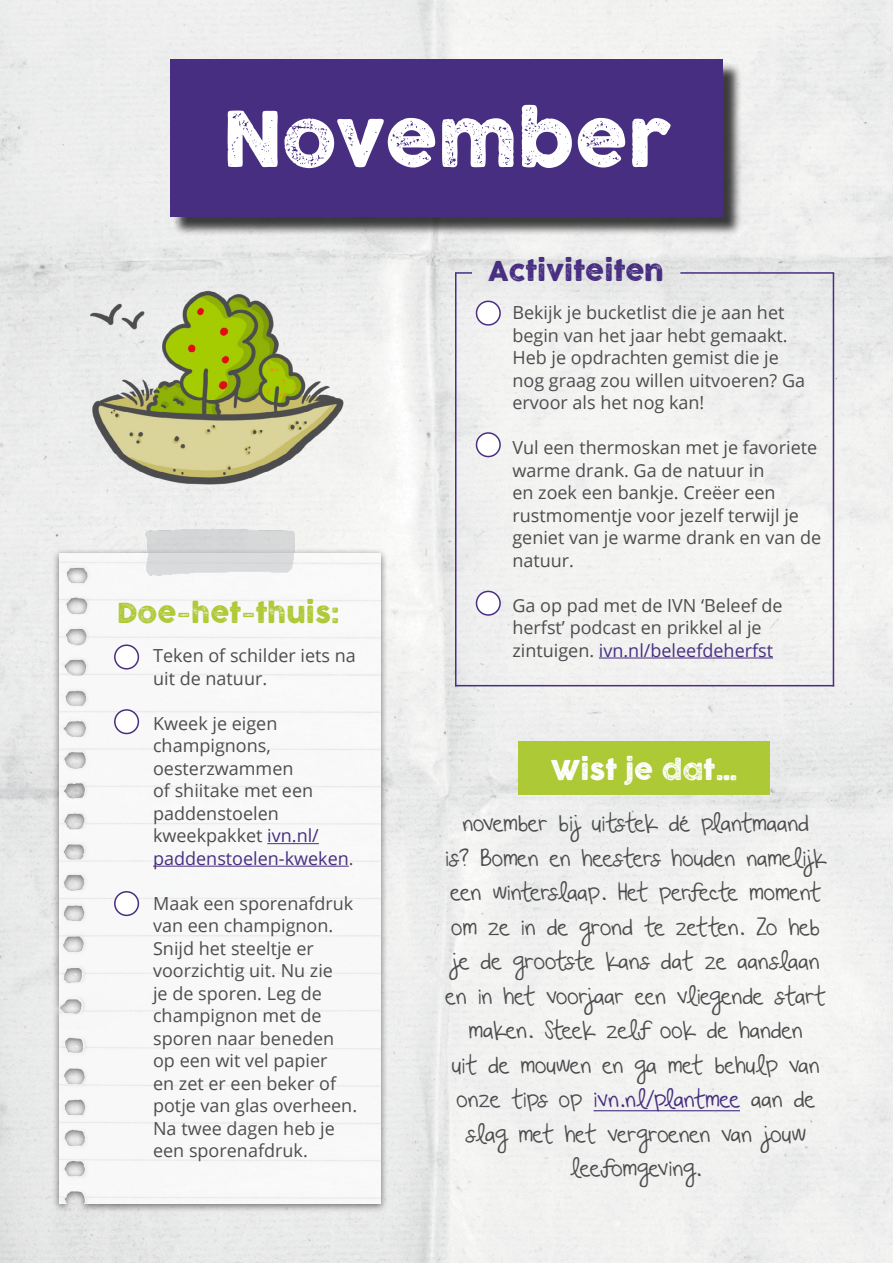
<style>
.page{position:relative;width:893px;height:1263px;background:#fff}
.page>*{position:absolute;margin:0;border:0;box-sizing:border-box;transform-origin:0 0}
.t1{font:75px "COCOGOOSELETTERPRESS";color:#fff}
.t2{font:27px "COCOGOOSELETTERPRESS";color:#aec936}
.t3{font:27px "COCOGOOSELETTERPRESS";color:#472e81}
.t4{font:27px "COCOGOOSELETTERPRESS";color:#fff}
.t5{font:22.5px/34.5px "Beautiful Every Time";color:#4d4d4f;text-align:center}
.t6{font:18px/22.5px "Open Sans";color:#4d4d4f}
.s1{color:#472e81}
</style>
<div class="page">
<img style="left:0;top:0;width:893px;height:1263px">
<div style="left:518px;top:742px;width:252px;height:53px;background:#aec936"></div>
<div style="left:53px;top:548px;width:335px;height:664px;background:#000;opacity:.51"></div>
<img style="left:60px;top:553px;width:321px;height:650px">
<hr style="left:455px;top:273px;width:1px;height:413px;background:#472e81">
<hr style="left:833px;top:273px;width:1px;height:413px;background:#472e81">
<hr style="left:680px;top:272px;width:154px;height:2px;background:#472e81">
<svg style="left:455px;top:272px;width:17px;height:2px"></svg>
<hr style="left:455px;top:685px;width:379px;height:1px;background:#472e81">
<div style="left:172px;top:62px;width:569px;height:174px;background:#000;opacity:.75"></div>
<div style="left:170px;top:60px;width:553px;height:157px;background:#472e81"></div>
<img style="left:121px;top:520px;width:206px;height:66px">
<img style="left:68px;top:263px;width:304px;height:257px">
<hr style="left:599px;top:657px;width:174px;height:1px;background:#472e81">
<div style="left:115px;top:645px;width:23px;height:24px;background:#fff;border-radius:50%"></div>
<div style="left:114px;top:644px;width:25px;height:25px;border:2px solid #472e81;border-radius:50%"></div>
<div style="left:115px;top:710px;width:23px;height:23px;background:#fff;border-radius:50%"></div>
<div style="left:114px;top:709px;width:25px;height:25px;border:2px solid #472e81;border-radius:50%"></div>
<div style="left:476px;top:301px;width:24px;height:24px;background:#fff;border-radius:50%"></div>
<div style="left:476px;top:301px;width:25px;height:25px;border:2px solid #472e81;border-radius:50%"></div>
<div style="left:476px;top:433px;width:24px;height:23px;background:#fff;border-radius:50%"></div>
<div style="left:476px;top:432px;width:25px;height:25px;border:2px solid #472e81;border-radius:50%"></div>
<hr style="left:594px;top:1110px;width:146px;height:1px;background:#472e81">
<hr style="left:267px;top:843px;width:52px;height:1px;background:#472e81">
<hr style="left:153px;top:866px;width:196px;height:1px;background:#472e81">
<div style="left:115px;top:892px;width:23px;height:23px;background:#fff;border-radius:50%"></div>
<div style="left:114px;top:891px;width:25px;height:25px;border:2px solid #472e81;border-radius:50%"></div>
<div style="left:476px;top:591px;width:24px;height:24px;background:#fff;border-radius:50%"></div>
<div style="left:476px;top:591px;width:25px;height:25px;border:2px solid #472e81;border-radius:50%"></div>
<h1 class="t1" style="left:222px;top:97px;width:451px">November</h1>
<h2 class="t2" style="left:117px;top:597px;width:224px">Doe-het-thuis:</h2>
<p class="t6" style="left:153px;top:644px;width:204px">Teken of schilder iets na uit de natuur.</p>
<p class="t6" style="left:153px;top:711px;width:202px">Kweek je eigen champignons, oesterzwammen<br>of shiitake met een paddenstoelen kweekpakket <span class="s1">ivn.nl/ paddenstoelen-kweken</span>.</p>
<p class="t6" style="left:153px;top:891px;width:206px">Maak een sporenafdruk van een champignon.<br>Snijd het steeltje er voorzichtig uit. Nu zie<br>je de sporen. Leg de champignon met de sporen naar beneden op een wit vel papier<br>en zet er een beker of potje van glas overheen.<br>Na twee dagen heb je een sporenafdruk.</p>
<h2 class="t3" style="left:488px;top:256px;width:177px">Activiteiten</h2>
<p class="t6" style="left:512px;top:301px;width:294px">Bekijk je bucketlist die je aan het begin van het jaar hebt gemaakt.<br>Heb je opdrachten gemist die je nog graag zou willen uitvoeren? Ga ervoor als het nog kan!</p>
<p class="t6" style="left:512px;top:436px;width:310px">Vul een thermoskan met je favoriete warme drank. Ga de natuur in<br>en zoek een bankje. Creëer een rustmomentje voor jezelf terwijl je geniet van je warme drank en van de natuur.</p>
<p class="t6" style="left:512px;top:593px;width:272px">Ga op pad met de IVN ‘Beleef de herfst’ podcast en prikkel al je zintuigen. <span class="s1">ivn.nl/beleefdeherfst</span></p>
<h2 class="t4" style="left:551px;top:755px;width:187px">Wist je dat…</h2>
<p class="t5" style="left:445px;top:806px;width:383px">november bij uitstek dé plantmaand<br>is? Bomen en heesters houden namelijk een winterslaap. Het perfecte moment om ze in de grond te zetten. Zo heb je de grootste kans dat ze aanslaan en in het voorjaar een vliegende start maken. Steek zelf ook de handen<br>uit de mouwen en ga met behulp van onze tips op <span class="s1">ivn.nl/plantmee</span> aan de slag met het vergroenen van jouw leefomgeving.</p>
</div>
